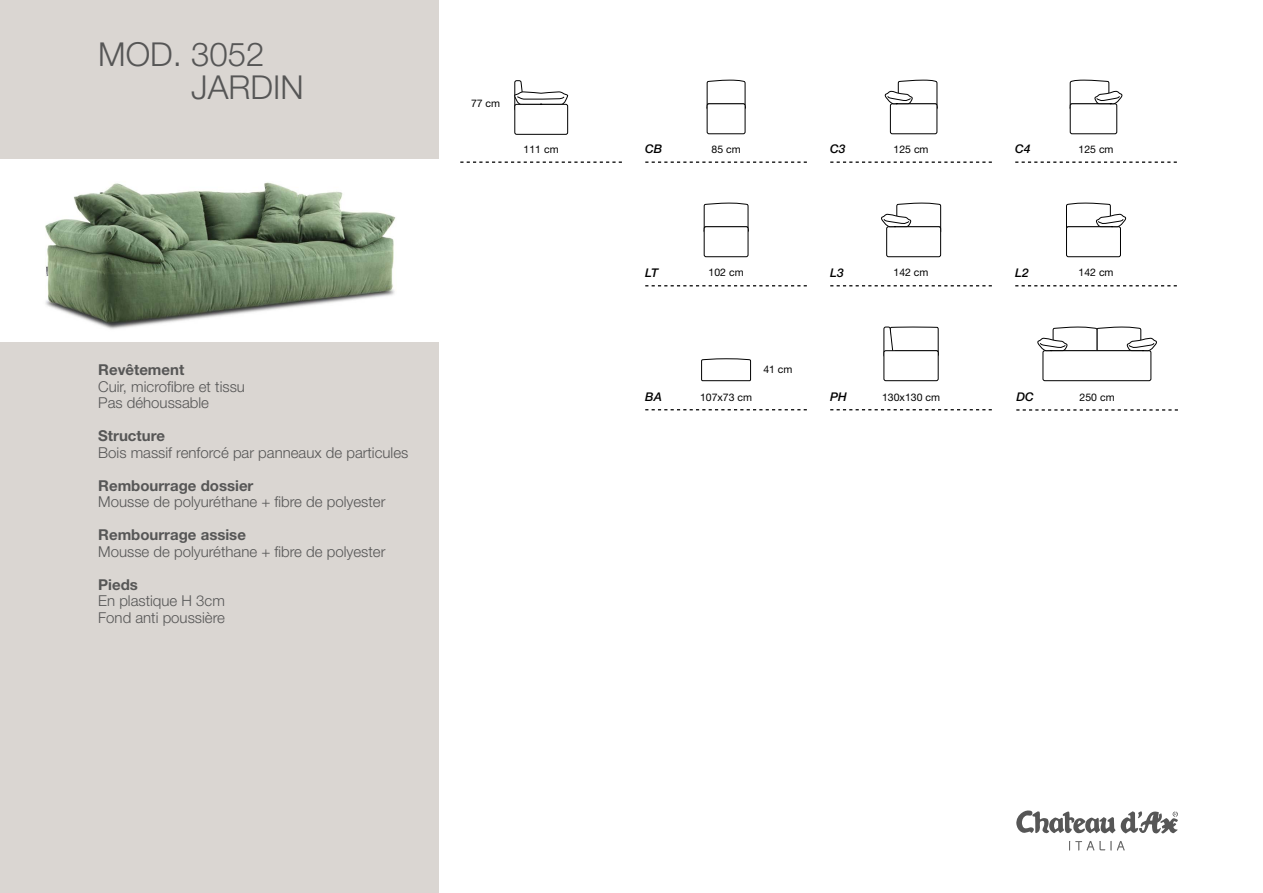
<style>
.page{position:relative;width:1263px;height:893px;background:#fff}
.page>*{position:absolute;margin:0;border:0;box-sizing:border-box;transform-origin:0 0}
.t1{font:300 33px/33px "Helvetica Neue LT Std";color:#565656}
.t2{font:300 15px/16.5px "Helvetica Neue LT Std";color:#565656}
.t3{font:700 15px "Helvetica Neue LT Std";color:#565656}
.t4{font:italic 500 12px "Helvetica Neue LT Std";color:#000}
.t5{font:10.5px "Helvetica Neue LT Std";color:#000}
</style>
<div class="page">
<svg style="left:1016px;top:810px;width:162px;height:24px"></svg>
<svg style="left:1069px;top:841px;width:55px;height:9px"></svg>
<div style="left:0;top:0;width:438px;height:893px;background:#dad6d2"></div>
<svg style="left:645px;top:285px;width:162px;height:1px"></svg>
<svg style="left:830px;top:285px;width:162px;height:1px"></svg>
<svg style="left:645px;top:162px;width:162px;height:1px"></svg>
<svg style="left:1016px;top:409px;width:162px;height:2px"></svg>
<svg style="left:460px;top:162px;width:162px;height:1px"></svg>
<svg style="left:830px;top:162px;width:162px;height:1px"></svg>
<svg style="left:1015px;top:162px;width:162px;height:1px"></svg>
<svg style="left:1015px;top:285px;width:162px;height:1px"></svg>
<svg style="left:645px;top:409px;width:162px;height:1px"></svg>
<svg style="left:830px;top:409px;width:162px;height:1px"></svg>
<img style="left:0;top:160px;width:438px;height:182px">
<div style="left:890px;top:103px;width:47px;height:31px;border:1px solid #000;border-radius:2px"></div>
<svg style="left:884px;top:80px;width:53px;height:29px"></svg>
<div style="left:1070px;top:103px;width:47px;height:31px;border:1px solid #000;border-radius:2px"></div>
<svg style="left:1069px;top:80px;width:54px;height:29px"></svg>
<svg style="left:706px;top:80px;width:40px;height:29px"></svg>
<div style="left:707px;top:104px;width:38px;height:30px;background:#fff;border-radius:2px"></div>
<div style="left:707px;top:103px;width:38px;height:31px;border:1px solid #000;border-radius:2px"></div>
<svg style="left:701px;top:358px;width:50px;height:23px"></svg>
<div style="left:514px;top:104px;width:54px;height:31px;border:1px solid #000;border-radius:2px"></div>
<svg style="left:514px;top:80px;width:55px;height:31px"></svg>
<div style="left:1043px;top:350px;width:108px;height:31px;border:1px solid #000;border-radius:2px"></div>
<svg style="left:1037px;top:326px;width:120px;height:30px"></svg>
<div style="left:886px;top:226px;width:55px;height:31px;border:1px solid #000;border-radius:2px"></div>
<svg style="left:881px;top:202px;width:60px;height:30px"></svg>
<div style="left:1066px;top:226px;width:55px;height:31px;border:1px solid #000;border-radius:2px"></div>
<svg style="left:1066px;top:202px;width:60px;height:30px"></svg>
<svg style="left:703px;top:202px;width:46px;height:30px"></svg>
<div style="left:704px;top:227px;width:44px;height:30px;background:#fff;border-radius:2px"></div>
<div style="left:704px;top:226px;width:44px;height:31px;border:1px solid #000;border-radius:2px"></div>
<svg style="left:883px;top:326px;width:56px;height:32px"></svg>
<div style="left:884px;top:351px;width:54px;height:30px;background:#fff;border-radius:2px"></div>
<div style="left:884px;top:350px;width:54px;height:31px;border:1px solid #000;border-radius:2px"></div>
<h1 class="t1" style="left:191px;top:37px;width:114px;text-indent:-93px">MOD. 3052<br>JARDIN</h1>
<p class="t5" style="left:471px;top:97px;width:31px">77 cm</p>
<p class="t5" style="left:524px;top:143px;width:37px">111 cm</p>
<p class="t3" style="left:98px;top:360px;width:88px">Revêtement</p>
<p class="t2" style="left:98px;top:378px;width:148px">Cuir, microfibre et tissu<br>Pas déhoussable</p>
<p class="t3" style="left:98px;top:426px;width:68px">Structure</p>
<p class="t2" style="left:98px;top:444px;width:312px">Bois massif renforcé par panneaux de particules</p>
<p class="t3" style="left:98px;top:476px;width:157px">Rembourrage dossier</p>
<p class="t2" style="left:98px;top:493px;width:289px">Mousse de polyuréthane + fibre de polyester</p>
<p class="t3" style="left:98px;top:525px;width:149px">Rembourrage assise</p>
<p class="t2" style="left:98px;top:543px;width:289px">Mousse de polyuréthane + fibre de polyester</p>
<p class="t3" style="left:98px;top:575px;width:41px">Pieds</p>
<p class="t2" style="left:98px;top:592px;width:128px">En plastique H 3cm<br>Fond anti poussière</p>
<p class="t4" style="left:645px;top:141px;width:19px">CB</p>
<p class="t5" style="left:893px;top:143px;width:37px">125 cm</p>
<p class="t5" style="left:1078px;top:143px;width:37px">125 cm</p>
<p class="t4" style="left:830px;top:141px;width:17px">C3</p>
<p class="t4" style="left:1015px;top:141px;width:17px">C4</p>
<p class="t5" style="left:711px;top:143px;width:31px">85 cm</p>
<p class="t4" style="left:645px;top:266px;width:15px">LT</p>
<p class="t5" style="left:709px;top:266px;width:37px">102 cm</p>
<p class="t4" style="left:830px;top:266px;width:15px">L3</p>
<p class="t5" style="left:893px;top:266px;width:37px">142 cm</p>
<p class="t5" style="left:1078px;top:266px;width:37px">142 cm</p>
<p class="t4" style="left:1015px;top:266px;width:15px">L2</p>
<p class="t5" style="left:763px;top:363px;width:31px">41 cm</p>
<p class="t4" style="left:645px;top:390px;width:18px">BA</p>
<p class="t4" style="left:830px;top:390px;width:18px">PH</p>
<p class="t5" style="left:882px;top:391px;width:59px">130x130 cm</p>
<p class="t5" style="left:700px;top:391px;width:54px">107x73 cm</p>
<p class="t4" style="left:1016px;top:389px;width:19px">DC</p>
<p class="t5" style="left:1079px;top:391px;width:37px">250 cm</p>
</div>
